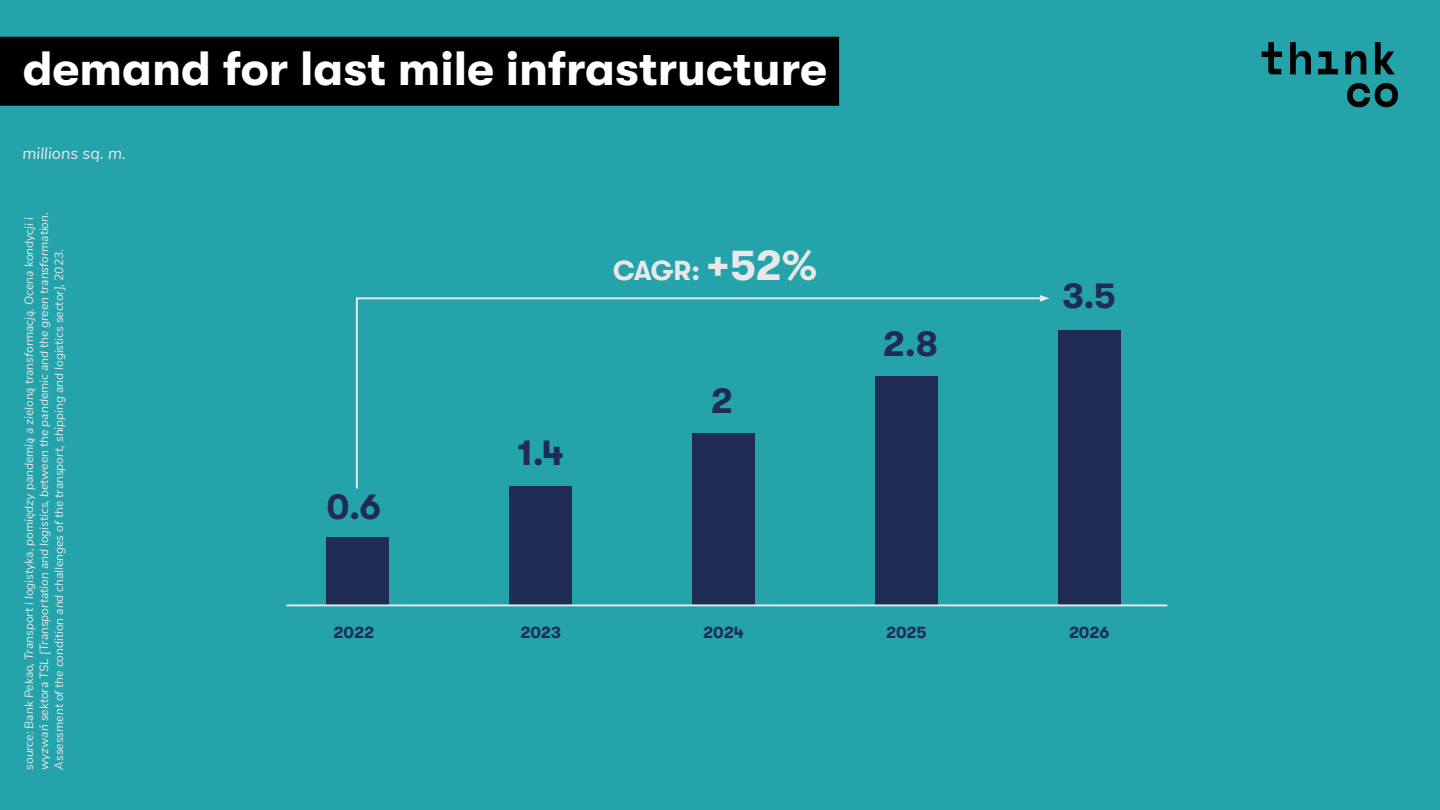
<style>
.page{position:relative;width:1440px;height:810px;background:#24a3ab}
.page>*{position:absolute;margin:0;border:0;box-sizing:border-box;transform-origin:0 0}
.Nagłówki_-_GT_Wallsheim_3{font:700 48px "GT Walsheim";color:#fff}
.Podpisy_zdjęć{font:700 36px "GT Walsheim";color:#212c55}
.Podpisy_zdjęć-2{font:700 27.38px "GT Walsheim";color:#e8e8e8}
.Podpisy_zdjęć-3{font:700 16.5px "GT Walsheim";letter-spacing:-.005em;color:#212c55}
.Podpisy_zdjęć-4{font:italic 16.5px "Nunito Sans";color:#e8e8e8}
.Normalny{font:italic 12px/15px "Nunito Sans";color:#e8e8e8}
.s1{font-size:43.05px}
</style>
<div class="page">
<div style="left:0;top:37px;width:839px;height:69px;background:#000"></div>
<svg style="left:1262px;top:42px;width:20px;height:32px"></svg>
<svg style="left:1290px;top:42px;width:21px;height:32px"></svg>
<svg style="left:1318px;top:52px;width:20px;height:22px"></svg>
<svg style="left:1345px;top:51px;width:21px;height:23px"></svg>
<svg style="left:1375px;top:42px;width:20px;height:32px"></svg>
<svg style="left:1347px;top:83px;width:51px;height:24px"></svg>
<div style="left:326px;top:537px;width:63px;height:68px;background:#212c55"></div>
<div style="left:509px;top:486px;width:63px;height:119px;background:#212c55"></div>
<div style="left:692px;top:434px;width:63px;height:171px;background:#212c55"></div>
<div style="left:875px;top:376px;width:63px;height:229px;background:#212c55"></div>
<div style="left:1058px;top:331px;width:63px;height:274px;background:#212c55"></div>
<svg style="left:355px;top:297px;width:685px;height:192px"></svg>
<svg style="left:1040px;top:295px;width:9px;height:7px"></svg>
<hr style="left:286px;top:604px;width:881px;height:2px;background:#e8e8e8">
<p class="Nagłówki_-_GT_Wallsheim_3" style="left:23px;top:41px;width:806px">demand for last mile infrastructure</p>
<p class="Podpisy_zdjęć-4" style="left:22px;top:141px;width:105px">millions sq. m.</p>
<p class="Normalny" style="left:21px;top:770px;width:559px;rotate:-90deg">source: Bank Pekao, Transport i logistyka, pomiędzy pandemią a zieloną transformacją. Ocena kondycji i wyzwań sektora TSL [Transportation and logistics, between the pandemic and the green transformation.<br>Assessment of the condition and challenges of the transport, shipping and logistics sector], 2023.</p>
<p class="Podpisy_zdjęć" style="left:327px;top:487px;width:56px">0.6</p>
<p class="Podpisy_zdjęć-3" style="left:333px;top:623px;width:42px">2022</p>
<p class="Podpisy_zdjęć" style="left:517px;top:433px;width:48px">1.4</p>
<p class="Podpisy_zdjęć-2" style="left:613px;top:256px;width:205px">CAGR: <span class="s1">+52%</span></p>
<p class="Podpisy_zdjęć" style="left:711px;top:380px;width:24px">2</p>
<p class="Podpisy_zdjęć" style="left:883px;top:323px;width:57px">2.8</p>
<p class="Podpisy_zdjęć" style="left:1063px;top:275px;width:55px">3.5</p>
<p class="Podpisy_zdjęć-3" style="left:520px;top:623px;width:42px">2023</p>
<p class="Podpisy_zdjęć-3" style="left:703px;top:623px;width:42px">2024</p>
<p class="Podpisy_zdjęć-3" style="left:886px;top:623px;width:42px">2025</p>
<p class="Podpisy_zdjęć-3" style="left:1069px;top:623px;width:42px">2026</p>
</div>
